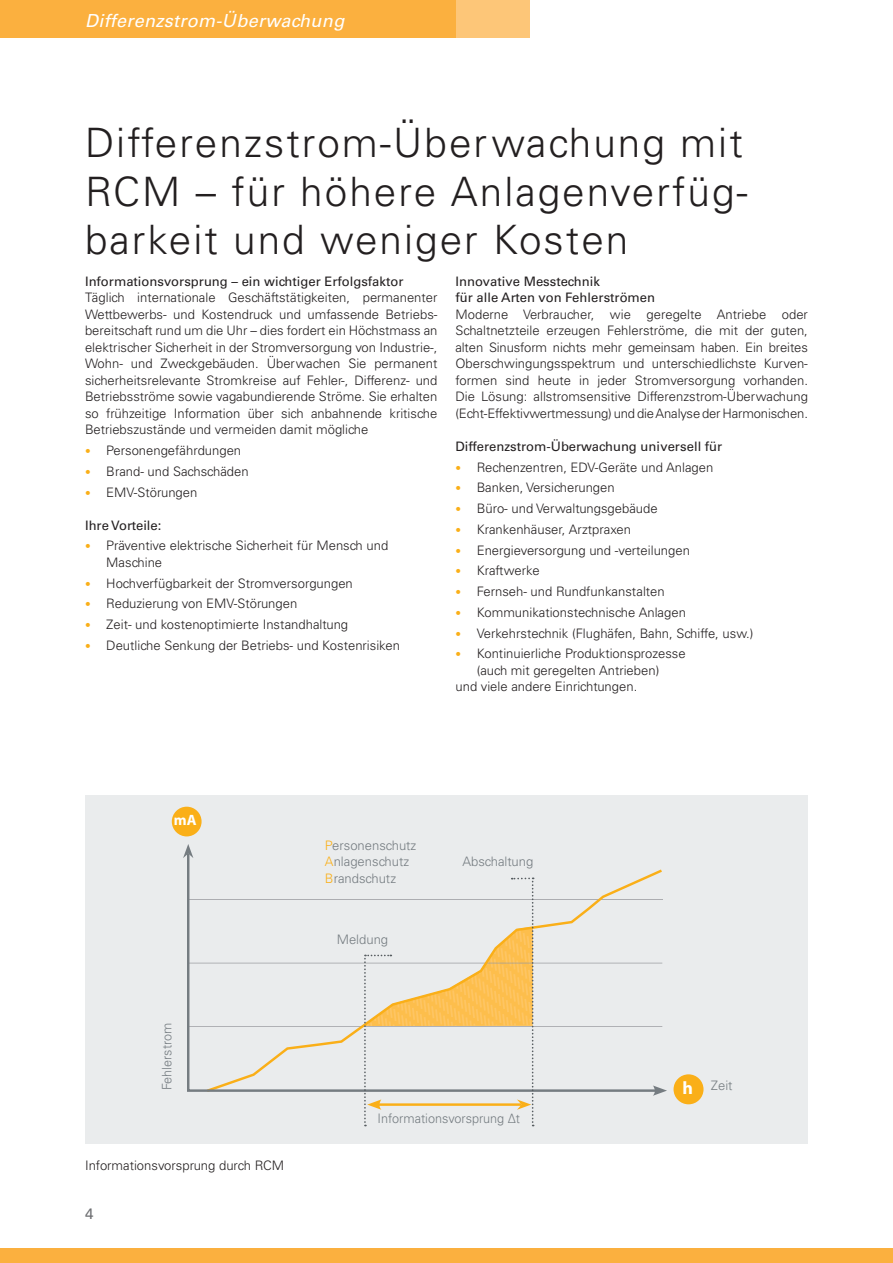
<style>
.page{position:relative;width:893px;height:1263px;background:#fff}
.page>*{position:absolute;margin:0;border:0;box-sizing:border-box;transform-origin:0 0}
.t1{font:300 40.5px/48.6px "Univers LT Std";letter-spacing:.05em;color:#231f20}
.t2{font:italic 18px "Univers LT Std";letter-spacing:.02em;color:#fff}
.t3{font:700 15px "Myriad Pro";color:#fff}
.t4{font:15px "Univers LT Std";color:#6c6d70}
.t5{font:300 13.05px/16.5px "Univers LT Std";color:#231f20;text-align:justify}
.t6{font:13.05px/16.5px "Univers LT Std";color:#231f20}
.t7{font:300 13.05px/16.5px "Univers LT Std";color:#757c81}
.s1{font-size:11.25px;color:#faaf18}
.s2{color:#faaf18}
.s3{font-family:"Myriad Pro";font-weight:700;font-size:18px;color:#fff}
</style>
<div class="page">
<div style="left:0;top:1248px;width:893px;height:15px;background:#fbb03f"></div>
<div style="left:0;top:0;width:456px;height:37px;background:#fbb03f"></div>
<div style="left:456px;top:0;width:73px;height:37px;background:#fdc678"></div>
<div style="left:85px;top:795px;width:723px;height:349px;background:#eaeced"></div>
<div style="left:172px;top:807px;width:30px;height:29px;background:#faaf18;border-radius:50%"></div>
<div style="left:673px;top:1074px;width:30px;height:30px;background:#faaf18;border-radius:50%"></div>
<svg style="left:183px;top:844px;width:10px;height:14px"></svg>
<svg style="left:188px;top:877px;width:479px;height:249px"></svg>
<h2 class="t2" style="left:85px;top:10px;width:261px">Differenzstrom-Überwachung</h2>
<h1 class="t1" style="left:85px;top:118px;width:664px">Differenzstrom-Überwachung mit<br>RCM – für höhere Anlagenverfüg&shy;barkeit und weniger Kosten</h1>
<p class="t6" style="left:455px;top:273px;width:201px">Innovative Messtechnik<br>für alle Arten von Fehlerströmen</p>
<p class="t5" style="left:455px;top:306px;width:354px">Moderne Verbraucher, wie geregelte Antriebe oder Schaltnetzteile erzeugen Fehlerströme, die mit der guten, alten Sinusform nichts mehr gemeinsam haben. Ein breites Oberschwingungsspektrum und unterschiedlichste Kurven&shy;formen sind heute in jeder Stromversorgung vorhanden.<br>Die Lösung: allstromsensitive Differenzstrom-Überwachung (Echt-Effektivwertmessung) und die Analyse der Harmonischen.</p>
<p class="t6" style="left:455px;top:438px;width:268px">Differenzstrom-Überwachung universell für</p>
<p class="t5" style="left:455px;top:459px;width:259px"><span class="s1">•</span> Rechenzentren, EDV-Geräte und Anlagen</p>
<p class="t5" style="left:455px;top:479px;width:161px"><span class="s1">•</span> Banken, Versicherungen</p>
<p class="t5" style="left:455px;top:500px;width:204px"><span class="s1">•</span> Büro- und Verwaltungsgebäude</p>
<p class="t5" style="left:455px;top:521px;width:177px"><span class="s1">•</span> Krankenhäuser, Arztpraxen</p>
<p class="t5" style="left:455px;top:542px;width:236px"><span class="s1">•</span> Energieversorgung und -verteilungen</p>
<p class="t5" style="left:455px;top:562px;width:86px"><span class="s1">•</span> Kraftwerke</p>
<p class="t5" style="left:455px;top:583px;width:211px"><span class="s1">•</span> Fernseh- und Rundfunkanstalten</p>
<p class="t5" style="left:455px;top:604px;width:232px"><span class="s1">•</span> Kommunikationstechnische Anlagen</p>
<p class="t5" style="left:455px;top:625px;width:299px"><span class="s1">•</span> Verkehrstechnik (Flughäfen, Bahn, Schiffe, usw.)</p>
<p class="t5" style="left:455px;top:645px;width:232px"><span class="s1">•</span> Kontinuierliche Produktionsprozesse</p>
<p class="t5" style="left:477px;top:662px;width:184px">(auch mit geregelten Antrieben)</p>
<p class="t5" style="left:455px;top:678px;width:183px">und viele andere Einrichtungen.</p>
<p class="t6" style="left:85px;top:273px;width:320px">Informationsvorsprung – ein wichtiger Erfolgsfaktor</p>
<p class="t5" style="left:85px;top:289px;width:354px">Täglich internationale Geschäftstätigkeiten, permanenter Wettbewerbs- und Kostendruck und umfassende Betriebs&shy;bereitschaft rund um die Uhr – dies fordert ein Höchstmass an elektrischer Sicherheit in der Stromversorgung von Industrie-, Wohn- und Zweckgebäuden. Überwachen Sie permanent sicherheitsrelevante Stromkreise auf Fehler-, Differenz- und Betriebsströme sowie vagabundierende Ströme. Sie erhalten so frühzeitige Information über sich anbahnende kritische Betriebszustände und vermeiden damit mögliche</p>
<p class="t5" style="left:85px;top:442px;width:158px"><span class="s1">•</span> Personengefährdungen</p>
<p class="t5" style="left:85px;top:463px;width:165px"><span class="s1">•</span> Brand- und Sachschäden</p>
<p class="t5" style="left:85px;top:484px;width:114px"><span class="s1">•</span> EMV-Störungen</p>
<p class="t6" style="left:85px;top:517px;width:78px">Ihre Vorteile:</p>
<p class="t5" style="left:106px;top:537px;width:283px;text-indent:-21px"><span class="s1">•</span> Präventive elektrische Sicherheit für Mensch und<br>Maschine</p>
<p class="t5" style="left:85px;top:575px;width:269px"><span class="s1">•</span> Hochverfügbarkeit der Stromversorgungen</p>
<p class="t5" style="left:85px;top:595px;width:214px"><span class="s1">•</span> Reduzierung von EMV-Störungen</p>
<p class="t5" style="left:85px;top:616px;width:265px"><span class="s1">•</span> Zeit- und kostenoptimierte Instandhaltung</p>
<p class="t5" style="left:85px;top:637px;width:317px"><span class="s1">•</span> Deutliche Senkung der Betriebs- und Kostenrisiken</p>
<p class="t3" style="left:174px;top:810px;width:24px">mA</p>
<p class="t7" style="left:159px;top:1090px;width:69px;rotate:-90deg">Fehlerstrom</p>
<p class="t5" style="left:85px;top:1157px;width:201px">Informationsvorsprung durch RCM</p>
<p class="t4" style="left:85px;top:1205px;width:10px">4</p>
<p class="t7" style="left:325px;top:837px;width:93px"><span class="s2">P</span>ersonenschutz<br><span class="s2">A</span>nlagenschutz<br><span class="s2">B</span>randschutz</p>
<p class="t7" style="left:337px;top:931px;width:53px">Meldung</p>
<p class="t7" style="left:462px;top:854px;width:72px">Abschaltung</p>
<p class="t7" style="left:378px;top:1110px;width:144px">Informationsvorsprung ∆t</p>
<p class="t7" style="left:682px;top:1077px;width:52px"><span class="s3">h</span> Zeit</p>
</div>
